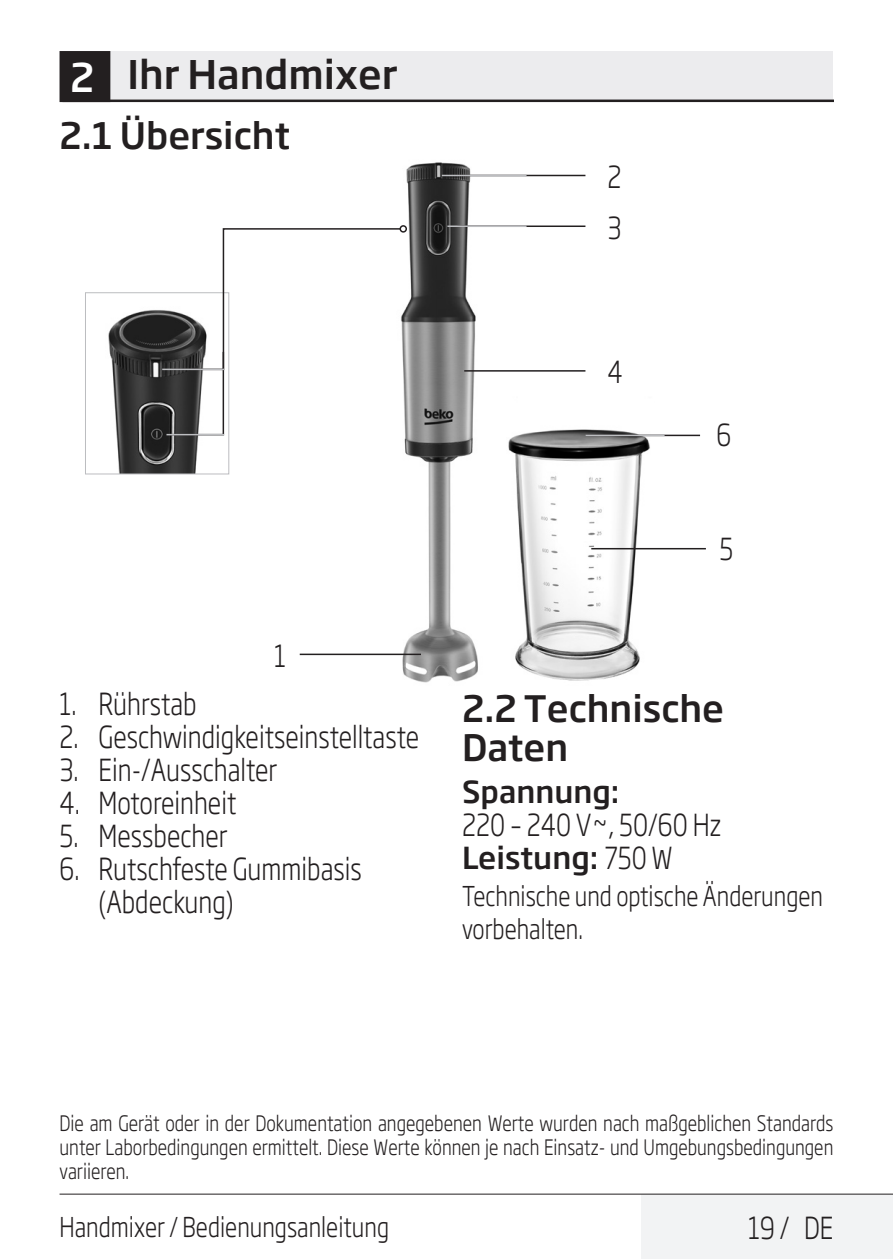
<style>
.page{position:relative;width:893px;height:1259px;background:#fff}
.page>*{position:absolute;margin:0;border:0;box-sizing:border-box;transform-origin:0 0}
.Unite_Baslik_Icerik{font:500 39px "Soho Gothic Pro";color:#231f20}
.Alt_Baslik_Icerik{font:500 36px/39px "Soho Gothic Pro";color:#231f20}
.Duz_Metin{font:300 30px/33px "Soho Gothic Pro";color:#231f20;scale:.8 1}
.Duz_Metin-2{font:500 30px "Soho Gothic Pro";color:#231f20}
.Master_Sayfa_Sağ_Num{font:300 30px "Soho Gothic Pro";color:#231f20;scale:.8 1}
.Duz_Metin-3{font:300 27px/33px "Soho Gothic Pro";color:#231f20;scale:.8 1}
.Genel_Bakıs_Alt_Meti{font:300 21px/24px "Soho Gothic Pro";color:#231f20;text-align:justify;scale:.8 1}
.s1{color:#fff}
.s2{font-weight:500}
.s3{font-weight:300}
</style>
<div class="page">
<div style="left:62px;top:51px;width:771px;height:50px;background:#ececee"></div>
<hr style="left:62px;top:100px;width:771px;height:2px;background:#231f20">
<div style="left:61px;top:53px;width:48px;height:48px;background:#231f20"></div>
<div style="left:60px;top:51px;width:50px;height:51px;border:3px solid #231f20"></div>
<div style="left:641px;top:1193px;width:252px;height:66px;background:#f2f3f4"></div>
<hr style="left:60px;top:1193px;width:833px;height:1px;background:#231f20">
<img style="left:108px;top:310px;width:91px;height:162px">
<div style="left:85px;top:292px;width:144px;height:182px;border:1px solid #bcbdc0"></div>
<img style="left:366px;top:162px;width:289px;height:521px">
<hr style="left:300px;top:653px;width:121px;height:2px;background:#231f20">
<hr style="left:464px;top:370px;width:121px;height:2px;background:#231f20">
<hr style="left:457px;top:225px;width:128px;height:2px;background:#231f20">
<hr style="left:457px;top:175px;width:128px;height:1px;background:#231f20">
<hr style="left:442px;top:175px;width:84px;height:1px;background:#bcbdc0">
<hr style="left:447px;top:225px;width:79px;height:2px;background:#bcbdc0">
<hr style="left:591px;top:548px;width:115px;height:1px;background:#231f20">
<hr style="left:585px;top:435px;width:115px;height:1px;background:#231f20">
<svg style="left:167px;top:227px;width:235px;height:209px"></svg>
<div style="left:399px;top:225px;width:8px;height:8px;border:2px solid #231f20;border-radius:50%"></div>
<hr style="left:585px;top:435px;width:80px;height:1px;background:#bcbdc0">
<hr style="left:162px;top:369px;width:62px;height:1px;background:#bcbdc0">
<hr style="left:166px;top:434px;width:58px;height:1px;background:#bcbdc0">
<p class="Unite_Baslik_Icerik" style="left:70px;top:44px;width:329px"><span class="s1">2</span> Ihr Handmixer</p>
<p class="Alt_Baslik_Icerik" style="left:60px;top:114px;width:232px">2.1 Übersicht</p>
<p class="Duz_Metin" style="left:607px;top:159px;width:19px">2</p>
<p class="Duz_Metin" style="left:607px;top:209px;width:19px">3</p>
<p class="Duz_Metin" style="left:274px;top:637px;width:16px">1</p>
<p class="Duz_Metin" style="left:60px;top:685px;width:173px">1. Rührstab</p>
<p class="Duz_Metin" style="left:60px;top:718px;width:451px">2. Geschwindigkeitseinstelltaste</p>
<p class="Duz_Metin" style="left:60px;top:751px;width:274px">3. Ein-/Ausschalter</p>
<p class="Duz_Metin" style="left:60px;top:784px;width:223px">4. Motoreinheit</p>
<p class="Duz_Metin" style="left:60px;top:817px;width:212px">5. Messbecher</p>
<p class="Duz_Metin" style="left:99px;top:850px;width:331px;text-indent:-39px">6. Rutschfeste Gummibasis (Abdeckung)</p>
<p class="Duz_Metin" style="left:607px;top:354px;width:21px">4</p>
<p class="Duz_Metin" style="left:717px;top:417px;width:20px">6</p>
<p class="Duz_Metin" style="left:719px;top:530px;width:19px">5</p>
<p class="Alt_Baslik_Icerik" style="left:462px;top:687px;width:264px">2.2 Technische<br>Daten</p>
<p class="Duz_Metin" style="left:462px;top:773px;width:325px"><span class="s2">Spannung:<br></span>220 – 240 V~, 50/60 Hz</p>
<p class="Duz_Metin-2" style="left:462px;top:834px;width:212px">Leistung: <span class="s3">750 W</span></p>
<p class="Duz_Metin-3" style="left:462px;top:878px;width:453px">Technische und optische Änderungen vorbehalten.</p>
<p class="Genel_Bakıs_Alt_Meti" style="left:60px;top:1110px;width:969px">Die am Gerät oder in der Dokumentation angegebenen Werte wurden nach maßgeblichen Standards unter Laborbedingungen ermittelt. Diese Werte können je nach Einsatz- und Umgebungsbedingungen variieren.</p>
<p class="Duz_Metin-3" style="left:60px;top:1209px;width:413px">Handmixer / Bedienungsanleitung</p>
<p class="Master_Sayfa_Sağ_Num" style="left:748px;top:1204px;width:108px">19 / DE</p>
</div>
